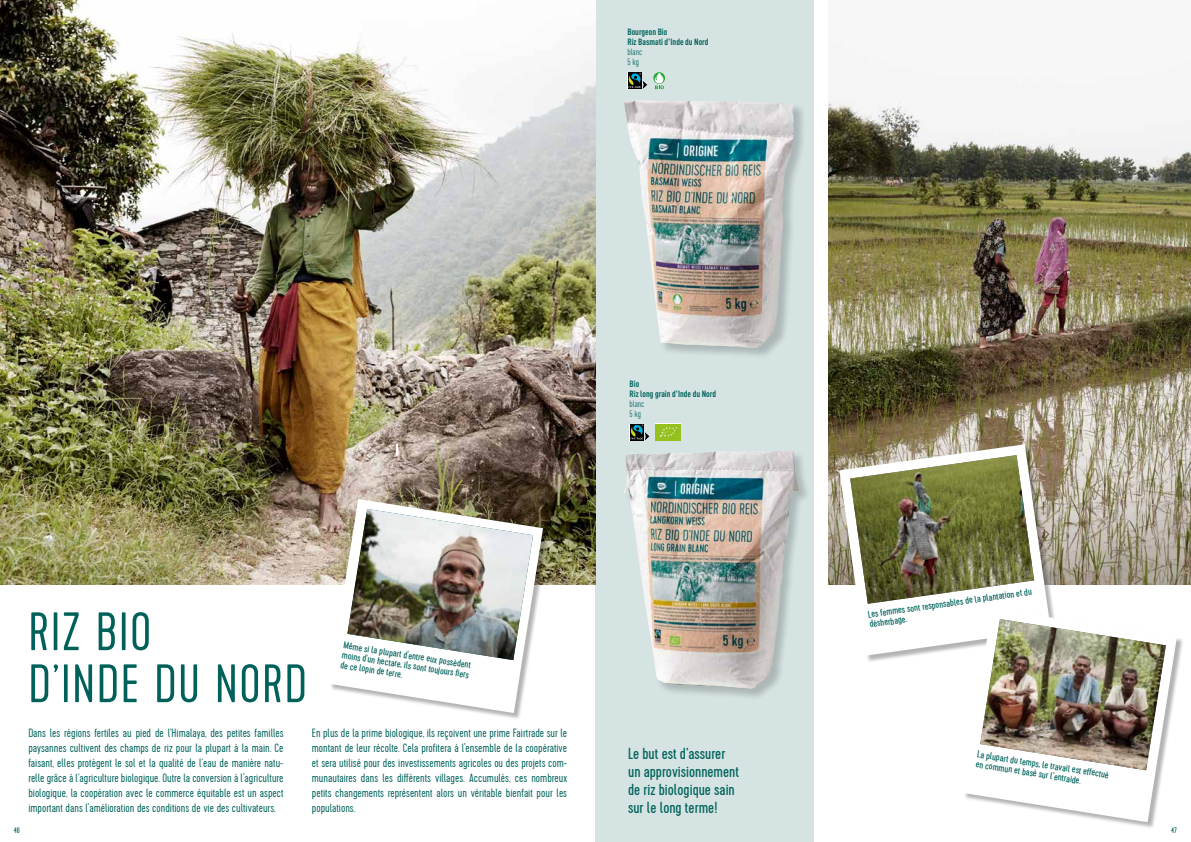
<style>
.page{position:relative;width:1191px;height:842px;background:#fff}
.page>*{position:absolute;margin:0;border:0;box-sizing:border-box;transform-origin:0 0}
.t1{font:300 54px/52px "Cervo";letter-spacing:.03em;color:#00605a}
.t2{font:16px/18px "Cervo";color:#00635c}
.t3{font:300 12px/15px "Cervo";color:#00635c;text-align:justify}
.t4{font:10px/10px "Cervo";color:#00635c}
.t5{font:700 condensed 9px/10px "DINOT";color:#00635c}
.t6{font:condensed 9px/10px "DINOT";color:#00635c}
.t7{font:8px "Cervo";color:#00635c}
</style>
<div class="page">
<div style="left:595px;top:0;width:219px;height:842px;background:#d6e3e3"></div>
<div style="left:624px;top:451px;width:187px;height:250px;background:#000;opacity:.2"></div>
<img style="left:624px;top:451px;width:175px;height:238px">
<div style="left:624px;top:100px;width:182px;height:260px;background:#000;opacity:.2"></div>
<img style="left:624px;top:100px;width:170px;height:248px">
<svg style="left:627px;top:72px;width:15px;height:17px"></svg>
<svg style="left:628px;top:73px;width:19px;height:16px"></svg>
<svg style="left:653px;top:72px;width:12px;height:12px"></svg>
<svg style="left:654px;top:73px;width:10px;height:16px"></svg>
<div style="left:629px;top:424px;width:15px;height:17px;background:#fff"></div>
<div style="left:630px;top:424px;width:13px;height:16px;background:#000"></div>
<svg style="left:630px;top:425px;width:20px;height:16px"></svg>
<div style="left:655px;top:424px;width:26px;height:17px;background:#95c11f"></div>
<svg style="left:659px;top:427px;width:18px;height:10px"></svg>
<img style="left:0;top:0;width:595px;height:584px">
<svg style="left:396px;top:444px;width:2px;height:12px"></svg>
<img style="left:828px;top:101px;width:363px;height:483px">
<div style="left:840px;top:445px;width:217px;height:218px;background:#000;opacity:.3"></div>
<svg style="left:839px;top:444px;width:211px;height:212px"></svg>
<img style="left:850px;top:455px;width:184px;height:149px">
<div style="left:963px;top:609px;width:221px;height:220px;background:#000;opacity:.3"></div>
<svg style="left:962px;top:608px;width:214px;height:214px"></svg>
<img style="left:980px;top:619px;width:185px;height:151px">
<div style="left:329px;top:500px;width:221px;height:220px;background:#000;opacity:.3"></div>
<svg style="left:329px;top:499px;width:214px;height:214px"></svg>
<img style="left:347px;top:509px;width:186px;height:151px">
<p class="t5" style="left:627px;top:27px;width:83px">Bourgeon Bio<br>Riz Basmati d'Inde du Nord</p>
<p class="t6" style="left:627px;top:47px;width:16px">blanc<br>5 kg</p>
<p class="t5" style="left:629px;top:378px;width:88px">Bio<br>Riz long grain d'Inde du Nord</p>
<p class="t6" style="left:629px;top:399px;width:16px">blanc<br>5 kg</p>
<h1 class="t1" style="left:28px;top:608px;width:280px">RIZ BIO<br>D’INDE DU NORD</h1>
<p class="t4" style="left:344px;top:640px;width:130px;text-align:justify;rotate:9deg">Même si la plupart d'entre eux possèdent moins d'un hectare, ils sont toujours fiers de ce lopin de terre.</p>
<p class="t3" style="left:28px;top:726px;width:257px">Dans les régions fertiles au pied de l’Himalaya, des petites familles paysannes cultivent des champs de riz pour la plupart à la main. Ce faisant, elles protègent le sol et la qualité de l’eau de manière natu&shy;relle grâce à l’agriculture biologique. Outre la conversion à l'agriculture biologique, la coopération avec le commerce équitable est un aspect important dans l'amélioration des conditions de vie des cultivateurs.</p>
<p class="t3" style="left:312px;top:726px;width:257px">En plus de la prime biologique, ils reçoivent une prime Fairtrade sur le montant de leur récolte. Cela profitera à l'ensemble de la coopérative et sera utilisé pour des investissements agricoles ou des projets com&shy;munautaires dans les différents villages. Accumulés, ces nombreux petits changements représentent alors un véritable bienfait pour les populations.</p>
<h2 class="t2" style="left:628px;top:745px;width:112px">Le but est d’assurer un approvisionnement de riz biologique sain sur le long terme!</h2>
<p class="t4" style="left:867px;top:609px;width:167px;rotate:-8deg">Les femmes sont responsables de la plantation et du désherbage.</p>
<p class="t4" style="left:978px;top:749px;width:134px;rotate:9deg">La plupart du temps, le travail est effectué en commun et basé sur l’entraide.</p>
<p class="t7" style="left:14px;top:826px;width:8px">46</p>
<p class="t7" style="left:1171px;top:826px;width:7px">47</p>
</div>
